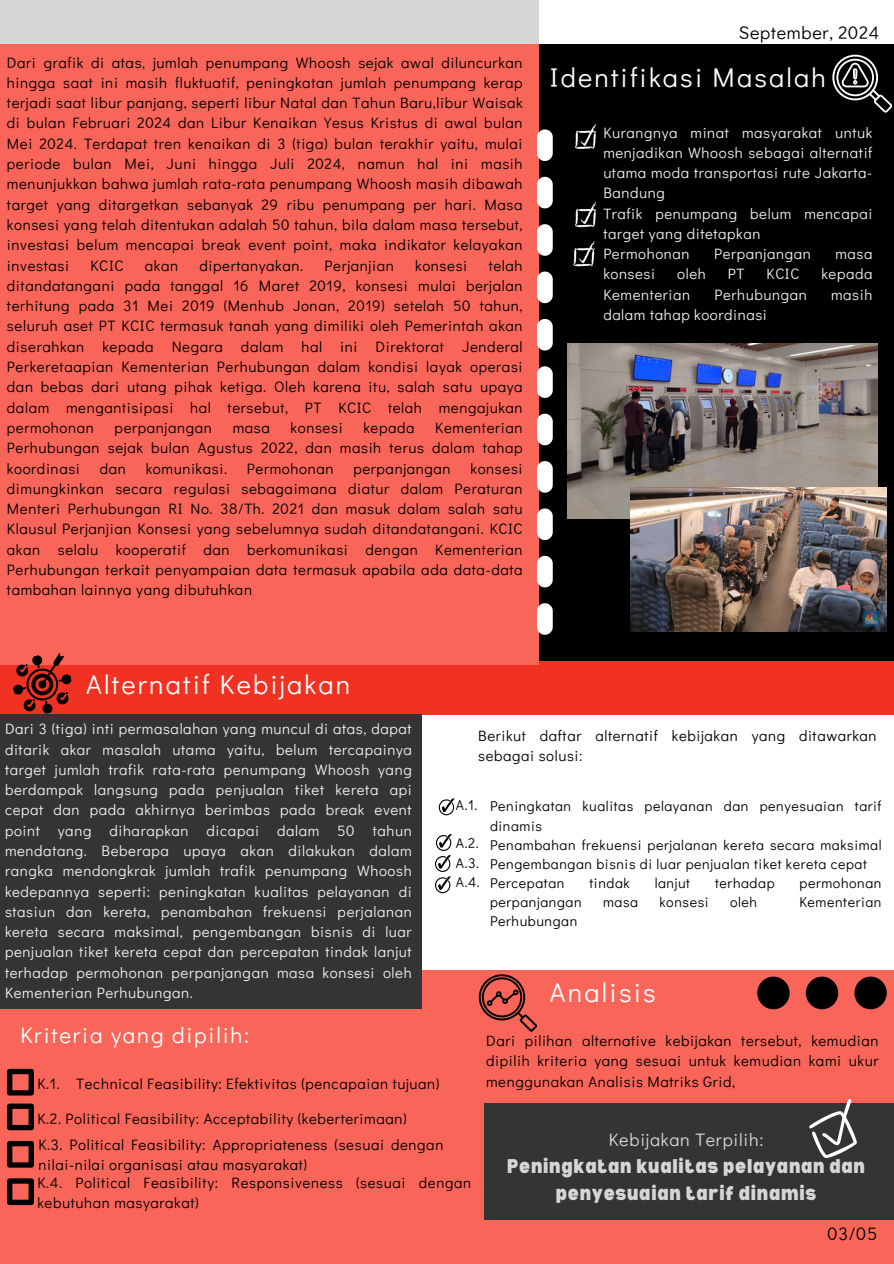
<style>
.page{position:relative;width:894px;height:1264px;background:#fff}
.page>*{position:absolute;margin:0;border:0;box-sizing:border-box;transform-origin:0 0}
.t1{font:27px "Didact Gothic";letter-spacing:.08em;color:#fff}
.t2{font:22.35px "Didact Gothic";letter-spacing:.08em;color:#fff}
.t3{font:900 semi-condensed 19.5px/27px "Bernoru";letter-spacing:.04em;color:#d6d6d6;text-align:center}
.t4{font:18px "Didact Gothic";letter-spacing:.04em;color:#000}
.t5{font:18px "Didact Gothic";letter-spacing:.04em;color:#d6d6d6}
.t6{font:15px/20.2px "Didact Gothic";letter-spacing:.04em;color:#000;text-align:justify}
.t7{font:15px/20.2px "Didact Gothic";letter-spacing:.04em;color:#f1f0f0;text-align:justify}
.t8{font:14.1px/19px "Didact Gothic";letter-spacing:.04em;color:#000}
</style>
<div class="page">
<div style="left:0;top:0;width:538px;height:361px;background:#d6d6d6"></div>
<div style="left:0;top:280px;width:893px;height:434px;background:#f13223"></div>
<div style="left:0;top:970px;width:893px;height:293px;background:#fa6559"></div>
<div style="left:226px;top:44px;width:667px;height:616px;background:#000"></div>
<div style="left:0;top:44px;width:538px;height:620px;background:#fa6559"></div>
<div style="left:0;top:714px;width:421px;height:294px;background:#343434"></div>
<img style="left:567px;top:343px;width:310px;height:175px">
<img style="left:630px;top:487px;width:256px;height:144px">
<div style="left:484px;top:1103px;width:409px;height:116px;background:#343434"></div>
<svg style="left:809px;top:1099px;width:48px;height:59px"></svg>
<svg style="left:7px;top:1141px;width:27px;height:26px"></svg>
<svg style="left:7px;top:1178px;width:27px;height:26px"></svg>
<svg style="left:7px;top:1103px;width:27px;height:27px"></svg>
<svg style="left:7px;top:1068px;width:27px;height:27px"></svg>
<svg style="left:12px;top:652px;width:61px;height:62px"></svg>
<svg style="left:478px;top:974px;width:59px;height:57px"></svg>
<svg style="left:832px;top:55px;width:59px;height:58px"></svg>
<svg style="left:537px;top:129px;width:15px;height:505px"></svg>
<svg style="left:757px;top:976px;width:129px;height:33px"></svg>
<svg style="left:575px;top:123px;width:22px;height:26px"></svg>
<svg style="left:575px;top:201px;width:22px;height:27px"></svg>
<svg style="left:573px;top:241px;width:22px;height:26px"></svg>
<svg style="left:438px;top:798px;width:16px;height:17px"></svg>
<svg style="left:435px;top:834px;width:16px;height:59px"></svg>
<p class="t6" style="left:7px;top:51px;width:517px">Dari grafik di atas, jumlah penumpang Whoosh sejak awal diluncurkan hingga saat ini masih fluktuatif, peningkatan jumlah penumpang kerap terjadi saat libur panjang, seperti libur Natal dan Tahun Baru,libur Waisak di bulan Februari 2024 dan Libur Kenaikan Yesus Kristus di awal bulan Mei 2024. Terdapat tren kenaikan di 3 (tiga) bulan terakhir yaitu, mulai periode bulan Mei, Juni hingga Juli 2024, namun hal ini masih menunjukkan bahwa jumlah rata-rata penumpang Whoosh masih dibawah target yang ditargetkan sebanyak 29 ribu penumpang per hari. Masa konsesi yang telah ditentukan adalah 50 tahun, bila dalam masa tersebut, investasi belum mencapai break event point, maka indikator kelayakan investasi</p>
<p class="t6" style="left:7px;top:254px;width:517px;text-indent:481px">telah ditandatangani pada tanggal 16 Maret 2019, konsesi mulai berjalan terhitung pada 31 Mei 2019 (Menhub Jonan, 2019) setelah 50 tahun, seluruh aset PT KCIC termasuk tanah yang dimiliki oleh Pemerintah akan diserahkan kepada Negara dalam hal ini Direktorat Jenderal Perkeretaapian Kementerian Perhubungan dalam kondisi layak operasi dan bebas dari utang pihak ketiga. Oleh karena itu, salah satu upaya dalam mengantisipasi hal tersebut, PT KCIC telah mengajukan permohonan</p>
<p class="t6" style="left:90px;top:254px;width:34px">KCIC</p>
<p class="t6" style="left:145px;top:254px;width:35px">akan</p>
<p class="t6" style="left:199px;top:254px;width:105px">dipertanyakan.</p>
<p class="t6" style="left:324px;top:254px;width:71px">Perjanjian</p>
<p class="t6" style="left:415px;top:254px;width:54px">konsesi</p>
<p class="t6" style="left:115px;top:417px;width:99px">perpanjangan</p>
<p class="t6" style="left:233px;top:417px;width:39px">masa</p>
<p class="t6" style="left:290px;top:417px;width:54px">konsesi</p>
<p class="t6" style="left:363px;top:417px;width:53px">kepada</p>
<p class="t6" style="left:7px;top:417px;width:517px;text-indent:428px">Kementerian Perhubungan sejak bulan Agustus 2022, dan masih terus dalam tahap koordinasi</p>
<p class="t6" style="left:7px;top:457px;width:517px;text-indent:463px">konsesi dimungkinkan secara regulasi sebagaimana diatur dalam Peraturan Menteri Perhubungan RI No. 38/Th. 2021 dan masuk dalam salah satu Klausul Perjanjian Konsesi yang sebelumnya sudah ditandatangani. KCIC akan selalu kooperatif dan berkomunikasi dengan Kementerian Perhubungan terkait penyampaian data termasuk apabila ada data-data tambahan lainnya yang dibutuhkan</p>
<p class="t6" style="left:100px;top:457px;width:28px">dan</p>
<p class="t6" style="left:146px;top:457px;width:83px">komunikasi.</p>
<p class="t6" style="left:247px;top:457px;width:88px">Permohonan</p>
<p class="t6" style="left:353px;top:457px;width:99px">perpanjangan</p>
<p class="t4" style="left:738px;top:20px;width:142px">September, 2024</p>
<p class="t1" style="left:550px;top:59px;width:277px">Identifikasi Masalah</p>
<p class="t7" style="left:603px;top:122px;width:270px">Kurangnya minat masyarakat untuk menjadikan Whoosh sebagai alternatif utama moda transportasi rute Jakarta-Bandung</p>
<p class="t7" style="left:603px;top:203px;width:270px">Trafik penumpang belum mencapai target yang ditetapkan</p>
<p class="t7" style="left:603px;top:243px;width:88px">Permohonan</p>
<p class="t7" style="left:714px;top:243px;width:98px">Perpanjangan</p>
<p class="t7" style="left:835px;top:243px;width:39px">masa</p>
<p class="t7" style="left:603px;top:263px;width:53px">konsesi</p>
<p class="t7" style="left:677px;top:263px;width:30px">oleh</p>
<p class="t7" style="left:727px;top:263px;width:18px">PT</p>
<p class="t7" style="left:766px;top:263px;width:34px">KCIC</p>
<p class="t7" style="left:821px;top:263px;width:52px">kepada</p>
<p class="t7" style="left:603px;top:284px;width:88px">Kementerian</p>
<p class="t7" style="left:714px;top:284px;width:94px">Perhubungan</p>
<p class="t7" style="left:830px;top:284px;width:43px">masih</p>
<p class="t7" style="left:603px;top:304px;width:165px">dalam tahap koordinasi</p>
<h1 class="t1" style="left:86px;top:666px;width:265px">Alternatif Kebijakan</h1>
<p class="t7" style="left:5px;top:718px;width:408px">Dari 3 (tiga) inti permasalahan yang muncul di atas, dapat ditarik akar masalah utama yaitu, belum tercapainya target jumlah trafik rata-rata penumpang Whoosh yang berdampak langsung pada penjualan tiket kereta api cepat dan pada akhirnya berimbas pada break event point yang diharapkan dicapai dalam 50 tahun mendatang. Beberapa upaya akan dilakukan dalam rangka mendongkrak jumlah trafik penumpang Whoosh kedepannya seperti: peningkatan kualitas pelayanan di stasiun dan kereta, penambahan frekuensi perjalanan kereta secara maksimal, pengembangan bisnis di luar penjualan tiket kereta cepat dan percepatan tindak lanjut terhadap permohonan perpanjangan masa konsesi oleh Kementerian Perhubungan.</p>
<p class="t6" style="left:478px;top:725px;width:400px">Berikut daftar alternatif kebijakan yang ditawarkan sebagai solusi:</p>
<p class="t8" style="left:456px;top:795px;width:23px">A.1.</p>
<p class="t8" style="left:456px;top:833px;width:25px">A.2.<br>A.3.</p>
<p class="t8" style="left:456px;top:871px;width:25px">A.4.</p>
<p class="t8" style="left:490px;top:796px;width:393px">Peningkatan kualitas pelayanan dan penyesuaian tarif dinamis</p>
<p class="t8" style="left:490px;top:834px;width:393px">Penambahan frekuensi perjalanan kereta secara maksimal<br>Pengembangan bisnis di luar penjualan tiket kereta cepat</p>
<p class="t8" style="left:490px;top:872px;width:76px">Percepatan</p>
<p class="t8" style="left:589px;top:872px;width:42px">tindak</p>
<p class="t8" style="left:654px;top:872px;width:37px">lanjut</p>
<p class="t8" style="left:715px;top:872px;width:61px">terhadap</p>
<p class="t8" style="left:799px;top:872px;width:83px">permohonan</p>
<p class="t8" style="left:490px;top:892px;width:93px">perpanjangan</p>
<p class="t8" style="left:603px;top:892px;width:37px">masa</p>
<p class="t8" style="left:659px;top:892px;width:51px">konsesi</p>
<p class="t8" style="left:729px;top:892px;width:29px">oleh</p>
<p class="t8" style="left:799px;top:892px;width:84px">Kementerian</p>
<p class="t8" style="left:490px;top:911px;width:89px">Perhubungan</p>
<h1 class="t1" style="left:550px;top:973px;width:107px">Analisis</h1>
<p class="t2" style="left:20px;top:1019px;width:230px">Kriteria yang dipilih:</p>
<p class="t6" style="left:37px;top:1072px;width:403px">K.1. Technical Feasibility: Efektivitas (pencapaian tujuan)</p>
<p class="t6" style="left:37px;top:1107px;width:370px">K.2. Political Feasibility: Acceptability (keberterimaan)</p>
<h4 class="t6" style="left:38px;top:1134px;width:406px">K.3. Political Feasibility: Appropriateness (sesuai dengan nilai-nilai organisasi atau masyarakat)</h4>
<h4 class="t6" style="left:37px;top:1171px;width:435px">K.4. Political Feasibility: Responsiveness (sesuai dengan kebutuhan masyarakat)</h4>
<p class="t6" style="left:486px;top:1030px;width:394px">Dari pilihan alternative kebijakan tersebut, kemudian dipilih kriteria yang sesuai untuk kemudian kami ukur menggunakan Analisis Matriks Grid,</p>
<p class="t5" style="left:608px;top:1127px;width:156px">Kebijakan Terpilih:</p>
<p class="t3" style="left:507px;top:1151px;width:359px">Peningkatan kualitas pelayanan dan penyesuaian tarif dinamis</p>
<p class="t4" style="left:827px;top:1221px;width:51px">03/05</p>
</div>
